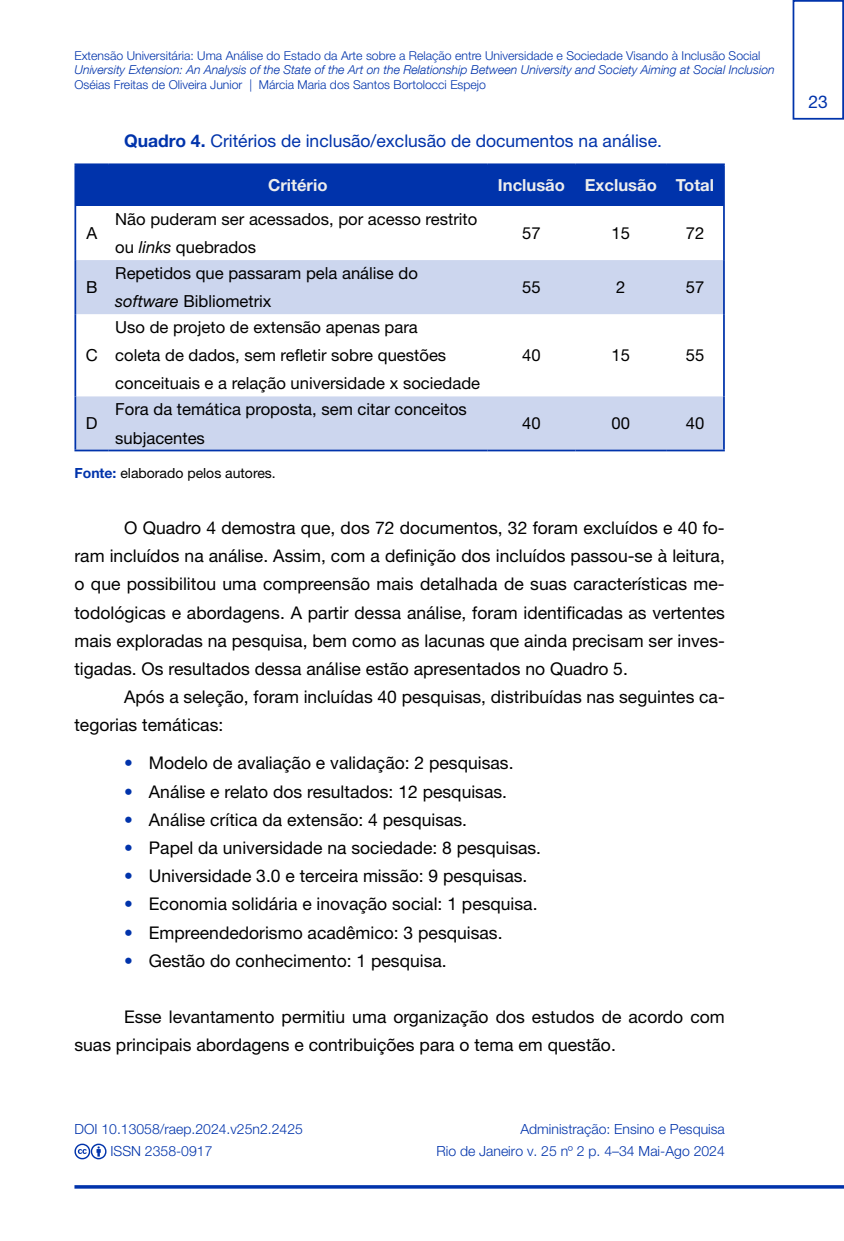
<style>
.page{position:relative;width:844px;height:1241px;background:#fff}
.page>*{position:absolute;margin:0;border:0;box-sizing:border-box;transform-origin:0 0}
.t1{font:17.5px/28.2px "Helvetica Neue LT Std";color:#000}
.t2{font:17.5px "Helvetica Neue LT Std";color:#0033ab}
.t3{font:16.62px/28.2px "Helvetica Neue LT Std";color:#000}
.t4{font:700 16.62px "Helvetica Neue LT Std";color:#ededed}
.t5{font:300 14px/21.7px "Helvetica Neue LT Std";color:#0033ab;text-align:right}
.t6{font:14px "Helvetica Neue LT Std";color:#000}
.t7{font:300 12.25px "Helvetica Neue LT Std";color:#0033ab}
.t8{font:italic 300 12.25px "Helvetica Neue LT Com";color:#0033ab}
.s1{font-weight:700}
.s2{font-style:italic}
.s3{font-weight:700;color:#0033ab}
</style>
<div class="page">
<svg style="left:74px;top:1185px;width:769px;height:3px;background:#0c3daf"></svg>
<div style="left:792px;top:0;width:51px;height:120px;border:2px solid #0033ab"></div>
<svg style="left:74px;top:1143px;width:32px;height:16px"></svg>
<div style="left:76px;top:165px;width:647px;height:41px;background:#0033ab"></div>
<svg style="left:76px;top:260px;width:647px;height:189px;fill:#ccd6ee"></svg>
<hr style="left:74px;top:163px;width:34px;height:2px;background:#0033ab">
<hr style="left:74px;top:165px;width:2px;height:41px;background:#0033ab">
<hr style="left:108px;top:163px;width:379px;height:2px;background:#0033ab">
<hr style="left:487px;top:163px;width:88px;height:2px;background:#0033ab">
<hr style="left:575px;top:163px;width:91px;height:2px;background:#0033ab">
<hr style="left:666px;top:163px;width:58px;height:2px;background:#0033ab">
<hr style="left:723px;top:165px;width:1px;height:41px;background:#0033ab">
<hr style="left:74px;top:206px;width:2px;height:54px;background:#0033ab">
<hr style="left:723px;top:206px;width:1px;height:54px;background:#0033ab">
<hr style="left:74px;top:260px;width:2px;height:54px;background:#0033ab">
<hr style="left:723px;top:260px;width:1px;height:54px;background:#0033ab">
<hr style="left:74px;top:314px;width:2px;height:82px;background:#0033ab">
<hr style="left:723px;top:314px;width:1px;height:82px;background:#0033ab">
<hr style="left:74px;top:396px;width:2px;height:53px;background:#0033ab">
<hr style="left:723px;top:396px;width:1px;height:53px;background:#0033ab">
<hr style="left:74px;top:449px;width:34px;height:2px;background:#0033ab">
<hr style="left:108px;top:449px;width:379px;height:2px;background:#0033ab">
<hr style="left:487px;top:449px;width:88px;height:2px;background:#0033ab">
<hr style="left:575px;top:449px;width:91px;height:2px;background:#0033ab">
<hr style="left:666px;top:449px;width:58px;height:2px;background:#0033ab">
<p class="t7" style="left:74px;top:48px;width:687px">Extensão Universitária: Uma Análise do Estado da Arte sobre a Relação entre Universidade e Sociedade Visando à Inclusão Social</p>
<p class="t8" style="left:74px;top:63px;width:701px">University Extension: An Analysis of the State of the Art on the Relationship Between University and Society Aiming at Social Inclusion</p>
<p class="t7" style="left:74px;top:77px;width:413px">Oséias Freitas de Oliveira Junior | Márcia Maria dos Santos Bortolocci Espejo</p>
<p class="t2" style="left:124px;top:130px;width:539px"><span class="s1">Quadro 4.</span> Critérios de inclusão/exclusão de documentos na análise.</p>
<p class="t4" style="left:268px;top:175px;width:61px">Critério</p>
<p class="t4" style="left:498px;top:175px;width:218px">Inclusão Exclusão Total</p>
<p class="t3" style="left:86px;top:219px;width:12px">A</p>
<p class="t3" style="left:115px;top:205px;width:363px">Não puderam ser acessados, por acesso restrito ou <span class="s2">links</span> quebrados</p>
<p class="t3" style="left:522px;top:219px;width:20px">57</p>
<p class="t3" style="left:611px;top:219px;width:20px">15</p>
<p class="t3" style="left:685px;top:219px;width:20px">72</p>
<p class="t3" style="left:86px;top:273px;width:13px">B</p>
<p class="t3" style="left:115px;top:259px;width:304px">Repetidos que passaram pela análise do <span class="s2">software</span> Bibliometrix</p>
<p class="t3" style="left:522px;top:273px;width:20px">55</p>
<p class="t3" style="left:616px;top:273px;width:11px">2</p>
<p class="t3" style="left:685px;top:273px;width:20px">57</p>
<p class="t3" style="left:86px;top:341px;width:14px">C</p>
<p class="t3" style="left:115px;top:313px;width:366px">Uso de projeto de extensão apenas para<br>coleta de dados, sem refletir sobre questões conceituais e a relação universidade x sociedade</p>
<p class="t3" style="left:522px;top:341px;width:20px">40</p>
<p class="t3" style="left:611px;top:341px;width:20px">15</p>
<p class="t3" style="left:685px;top:341px;width:20px">55</p>
<p class="t3" style="left:86px;top:409px;width:13px">D</p>
<p class="t3" style="left:115px;top:395px;width:353px">Fora da temática proposta, sem citar conceitos subjacentes</p>
<p class="t3" style="left:522px;top:409px;width:20px">40</p>
<p class="t3" style="left:611px;top:409px;width:20px">00</p>
<p class="t3" style="left:685px;top:409px;width:20px">40</p>
<p class="t6" style="left:74px;top:464px;width:203px"><span class="s3">Fonte:</span> elaborado pelos autores.</p>
<p class="t1" style="left:74px;top:513px;width:651px;text-align:justify;text-indent:50px">O Quadro 4 demostra que, dos 72 documentos, 32 foram excluídos e 40 fo&shy;ram incluídos na análise. Assim, com a definição dos incluídos passou-se à leitura, o que possibilitou uma compreensão mais detalhada de suas características me&shy;todológicas e abordagens. A partir dessa análise, foram identificadas as vertentes mais exploradas na pesquisa, bem como as lacunas que ainda precisam ser inves&shy;tigadas. Os resultados dessa análise estão apresentados no Quadro 5.</p>
<p class="t1" style="left:74px;top:682px;width:651px;text-indent:50px">Após a seleção, foram incluídas 40 pesquisas, distribuídas nas seguintes ca&shy;tegorias temáticas:</p>
<p class="t1" style="left:124px;top:748px;width:391px"><span class="s3">•</span> Modelo de avaliação e validação: 2 pesquisas.</p>
<p class="t1" style="left:124px;top:777px;width:384px"><span class="s3">•</span> Análise e relato dos resultados: 12 pesquisas.</p>
<p class="t1" style="left:124px;top:805px;width:344px"><span class="s3">•</span> Análise crítica da extensão: 4 pesquisas.</p>
<p class="t1" style="left:124px;top:833px;width:418px"><span class="s3">•</span> Papel da universidade na sociedade: 8 pesquisas.</p>
<p class="t1" style="left:124px;top:861px;width:405px"><span class="s3">•</span> Universidade 3.0 e terceira missão: 9 pesquisas.</p>
<p class="t1" style="left:124px;top:889px;width:415px"><span class="s3">•</span> Economia solidária e inovação social: 1 pesquisa.</p>
<p class="t1" style="left:124px;top:917px;width:380px"><span class="s3">•</span> Empreendedorismo acadêmico: 3 pesquisas.</p>
<p class="t1" style="left:124px;top:946px;width:324px"><span class="s3">•</span> Gestão do conhecimento: 1 pesquisa.</p>
<p class="t1" style="left:74px;top:1002px;width:651px;text-indent:50px">Esse levantamento permitiu uma organização dos estudos de acordo com suas principais abordagens e contribuições para o tema em questão.</p>
<p class="t5" style="left:110px;top:1117px;width:194px;text-align:left;text-indent:-36px">DOI 10.13058/raep.2024.v25n2.2425<br>ISSN 2358-0917</p>
<p class="t5" style="left:436px;top:1117px;width:290px">Administração: Ensino e Pesquisa<br>Rio de Janeiro v. 25 nº 2 p. 4–34 Mai-Ago 2024</p>
<p class="t2" style="left:808px;top:91px;width:21px">23</p>
</div>
